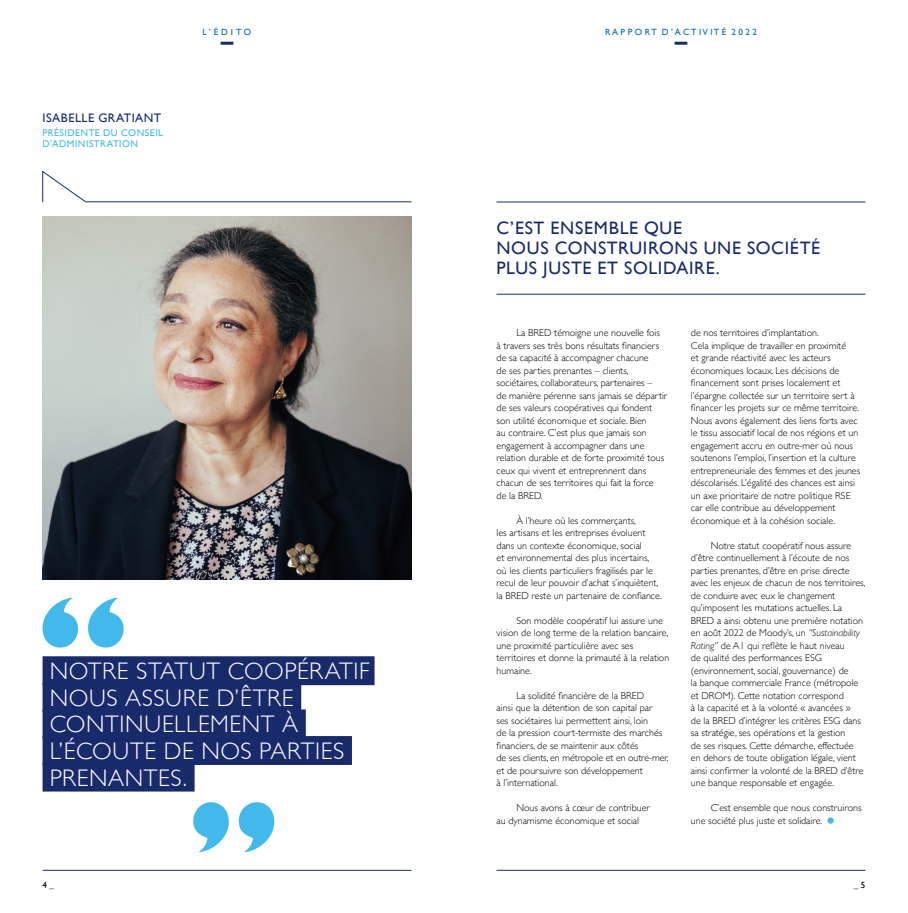
<style>
.page{position:relative;width:908px;height:913px;background:#fff}
.page>*{position:absolute;margin:0;border:0;box-sizing:border-box;transform-origin:0 0}
.t1{font:300 23.9px/26.6px "Gill Sans";letter-spacing:.025em;color:#fff}
.t2{font:18px/20.2px "Gill Sans";letter-spacing:.035em;color:#192a6b}
.t3{font:12.3px "Gill Sans";letter-spacing:.035em;color:#192a6b}
.t4{font:300 10px/12.5px "Gill Sans";color:#000}
.t5{font:9.7px/10.8px "Gill Sans";letter-spacing:.045em;color:#42b8eb}
.t6{font:9px "Gill Sans";letter-spacing:.315em;color:#0068a8}
.t7{font:300 9px "Gill Sans";color:#000}
.t8{font:9px "Gill Sans";color:#000}
.s1{font-weight:300}
.s2{font-style:italic}
.s3{font-weight:400}
</style>
<div class="page">
<hr style="left:496px;top:294px;width:369px;height:1px;background:#192a6b">
<hr style="left:496px;top:202px;width:369px;height:1px;background:#192a6b">
<div style="left:827px;top:817px;width:6px;height:7px;background:#42b8eb;border-radius:50%"></div>
<div style="left:43px;top:656px;width:331px;height:29px;background:#192a6b"></div>
<div style="left:43px;top:683px;width:258px;height:29px;background:#192a6b"></div>
<div style="left:43px;top:709px;width:263px;height:29px;background:#192a6b"></div>
<div style="left:43px;top:736px;width:309px;height:29px;background:#192a6b"></div>
<div style="left:43px;top:762px;width:151px;height:29px;background:#192a6b"></div>
<svg style="left:43px;top:598px;width:81px;height:49px"></svg>
<svg style="left:193px;top:802px;width:81px;height:50px"></svg>
<hr style="left:496px;top:870px;width:369px;height:1px;background:#192a6b">
<hr style="left:43px;top:870px;width:368px;height:1px;background:#192a6b">
<svg style="left:42px;top:171px;width:369px;height:31px"></svg>
<img style="left:43px;top:217px;width:368px;height:363px">
<svg style="left:674px;top:42px;width:13px;height:3px"></svg>
<svg style="left:220px;top:42px;width:13px;height:3px"></svg>
<p class="t3" style="left:43px;top:111px;width:120px">ISABELLE GRATIANT</p>
<p class="t5" style="left:43px;top:127px;width:122px">PRÉSIDENTE DU CONSEIL<br>D’ADMINISTRATION</p>
<p class="t6" style="left:202px;top:27px;width:50px">L’ÉDITO</p>
<h1 class="t1" style="left:50px;top:657px;width:321px">NOTRE STATUT COOPÉRATIF<br>NOUS ASSURE D’ÊTRE<br>CONTINUELLEMENT À<br>L’ÉCOUTE DE NOS PARTIES<br>PRENANTES.</h1>
<p class="t8" style="left:43px;top:880px;width:13px">4 <span class="s1">_</span></p>
<p class="t6" style="left:604px;top:27px;width:153px">R A P P O R T D ’ A C T I V I T É 2 0 2 2</p>
<h2 class="t2" style="left:496px;top:217px;width:325px">C’EST ENSEMBLE QUE<br>NOUS CONSTRUIRONS UNE SOCIÉTÉ<br>PLUS JUSTE ET SOLIDAIRE.</h2>
<p class="t4" style="left:496px;top:326px;width:172px;text-indent:20px">La BRED témoigne une nouvelle fois<br>à travers ses très bons résultats financiers de sa capacité à accompagner chacune<br>de ses parties prenantes – clients, sociétaires, collaborateurs, partenaires –<br>de manière pérenne sans jamais se départir de ses valeurs coopératives qui fondent son utilité économique et sociale. Bien<br>au contraire. C’est plus que jamais son engagement à accompagner dans une relation durable et de forte proximité tous ceux qui vivent et entreprennent dans chacun de ses territoires qui fait la force<br>de la BRED.</p>
<p class="t4" style="left:496px;top:514px;width:167px;text-indent:20px">À l’heure où les commerçants,<br>les artisans et les entreprises évoluent dans un contexte économique, social<br>et environnemental des plus incertains, où les clients particuliers fragilisés par le recul de leur pouvoir d’achat s’inquiètent, la BRED reste un partenaire de confiance.</p>
<p class="t4" style="left:496px;top:614px;width:174px;text-indent:20px">Son modèle coopératif lui assure une vision de long terme de la relation bancaire, une proximité particulière avec ses territoires et donne la primauté à la relation humaine.</p>
<p class="t4" style="left:496px;top:689px;width:173px;text-indent:20px">La solidité financière de la BRED<br>ainsi que la détention de son capital par<br>ses sociétaires lui permettent ainsi, loin<br>de la pression court-termiste des marchés financiers, de se maintenir aux côtés<br>de ses clients, en métropole et en outre-mer, et de poursuivre son développement<br>à l’international.</p>
<p class="t4" style="left:496px;top:801px;width:155px;text-indent:20px">Nous avons à cœur de contribuer au dynamisme économique et social</p>
<p class="t4" style="left:690px;top:326px;width:171px">de nos territoires d’implantation.<br>Cela implique de travailler en proximité<br>et grande réactivité avec les acteurs économiques locaux. Les décisions de financement sont prises localement et l’épargne collectée sur un territoire sert à financer les projets sur ce même territoire.<br>Nous avons également des liens forts avec le tissu associatif local de nos régions et un engagement accru en outre-mer où nous soutenons l’emploi, l’insertion et la culture entrepreneuriale des femmes et des jeunes déscolarisés. L’égalité des chances est ainsi un axe prioritaire de notre politique RSE car elle contribue au développement économique et à la cohésion sociale.</p>
<p class="t4" style="left:690px;top:539px;width:176px;text-indent:20px">Notre statut coopératif nous assure d’être continuellement à l’écoute de nos parties prenantes, d’être en prise directe avec les enjeux de chacun de nos territoires, de conduire avec eux le changement qu’imposent les mutations actuelles. La BRED a ainsi obtenu une première notation en août 2022 de Moody’s, un <span class="s2">“Sustainability Rating”</span> de A1 qui reflète le haut niveau<br>de qualité des performances ESG (environnement, social, gouvernance) de<br>la banque commerciale France (métropole et DROM). Cette notation correspond<br>à la capacité et à la volonté « avancées »<br>de la BRED d’intégrer les critères ESG dans sa stratégie, ses opérations et la gestion<br>de ses risques. Cette démarche, effectuée en dehors de toute obligation légale, vient ainsi confirmer la volonté de la BRED d’être une banque responsable et engagée.</p>
<p class="t4" style="left:690px;top:801px;width:172px;text-indent:20px">C’est ensemble que nous construirons une société plus juste et solidaire.</p>
<p class="t7" style="left:853px;top:878px;width:13px">_ <span class="s3">5</span></p>
</div>
